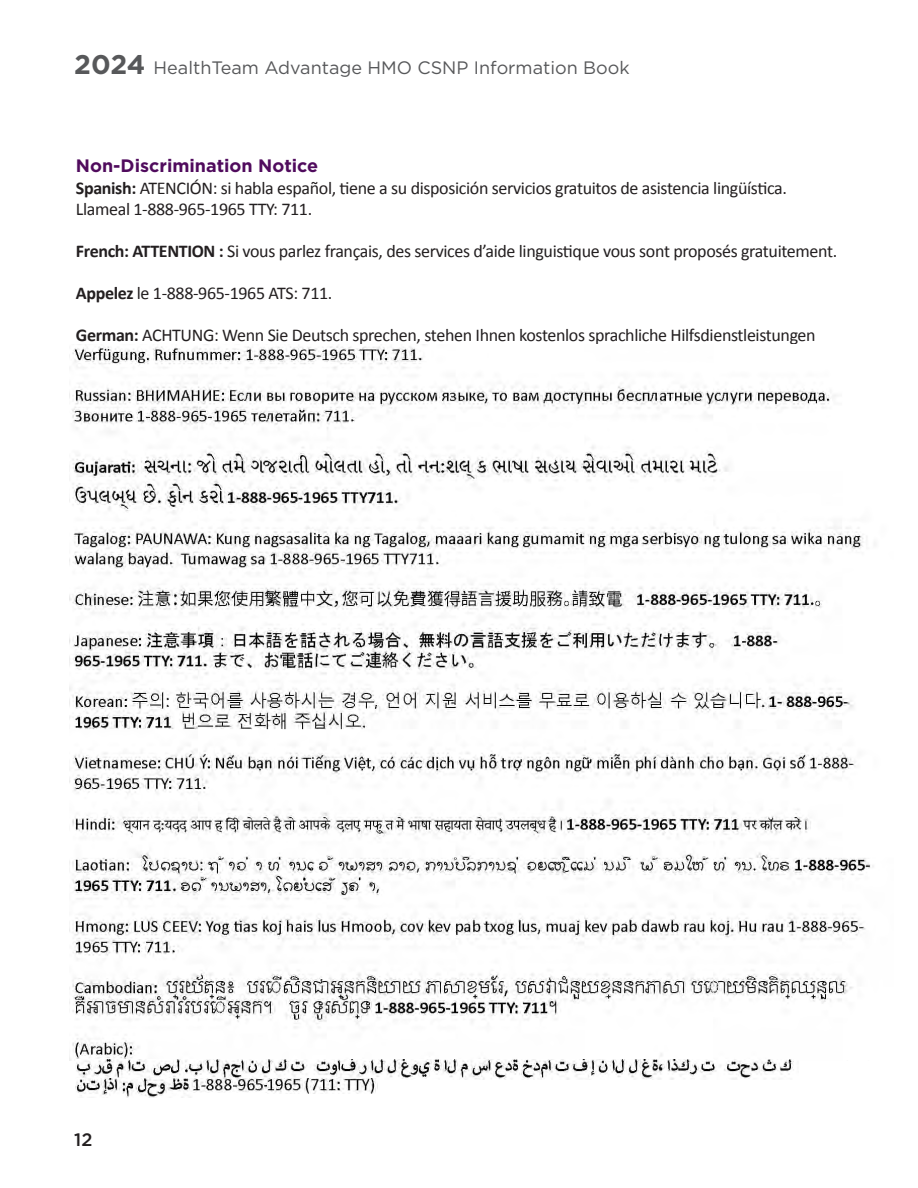
<style>
.page{position:relative;width:918px;height:1188px;background:#fff}
.page>*{position:absolute;margin:0;border:0;box-sizing:border-box;transform-origin:0 0}
.t1{font:18px/21.6px "Calibri";letter-spacing:-.02em;color:#231f20}
.t2{font:18px "Gotham";color:#57585a}
.t3{font:700 18px "Gotham";color:#500b5d}
.t4{font:500 18px "Gotham";color:#231f20}
.s1{font-weight:700;font-size:27px}
.s2{font-weight:700}
</style>
<div class="page">
<img style="left:70px;top:346px;width:804px;height:715px">
<img style="left:75px;top:1059px;width:724px;height:21px">
<img style="left:75px;top:1078px;width:116px;height:19px">
<img style="left:191px;top:1078px;width:77px;height:15px">
<img style="left:268px;top:1078px;width:109px;height:16px">
<p class="t2" style="left:74px;top:56px;width:557px"><span class="s1">2024</span> HealthTeam Advantage HMO CSNP Information Book</p>
<p class="t3" style="left:76px;top:155px;width:244px">Non-Discrimination Notice</p>
<p class="t1" style="left:76px;top:176px;width:712px"><span class="s2">Spanish:</span> ATENCIÓN: si habla español, tiene a su disposición servicios gratuitos de asistencia lingüística.<br>Llameal 1-888-965-1965 TTY: 711.</p>
<p class="t1" style="left:76px;top:240px;width:763px"><span class="s2">French: ATTENTION :</span> Si vous parlez français, des services d’aide linguistique vous sont proposés gratuitement.</p>
<p class="t1" style="left:76px;top:281px;width:258px"><span class="s2">Appelez</span> le 1-888-965-1965 ATS: 711.</p>
<p class="t1" style="left:76px;top:323px;width:741px"><span class="s2">German:</span> ACHTUNG: Wenn Sie Deutsch sprechen, stehen Ihnen kostenlos sprachliche Hilfsdienstleistungen</p>
<p class="t4" style="left:74px;top:1128px;width:20px">12</p>
</div>
